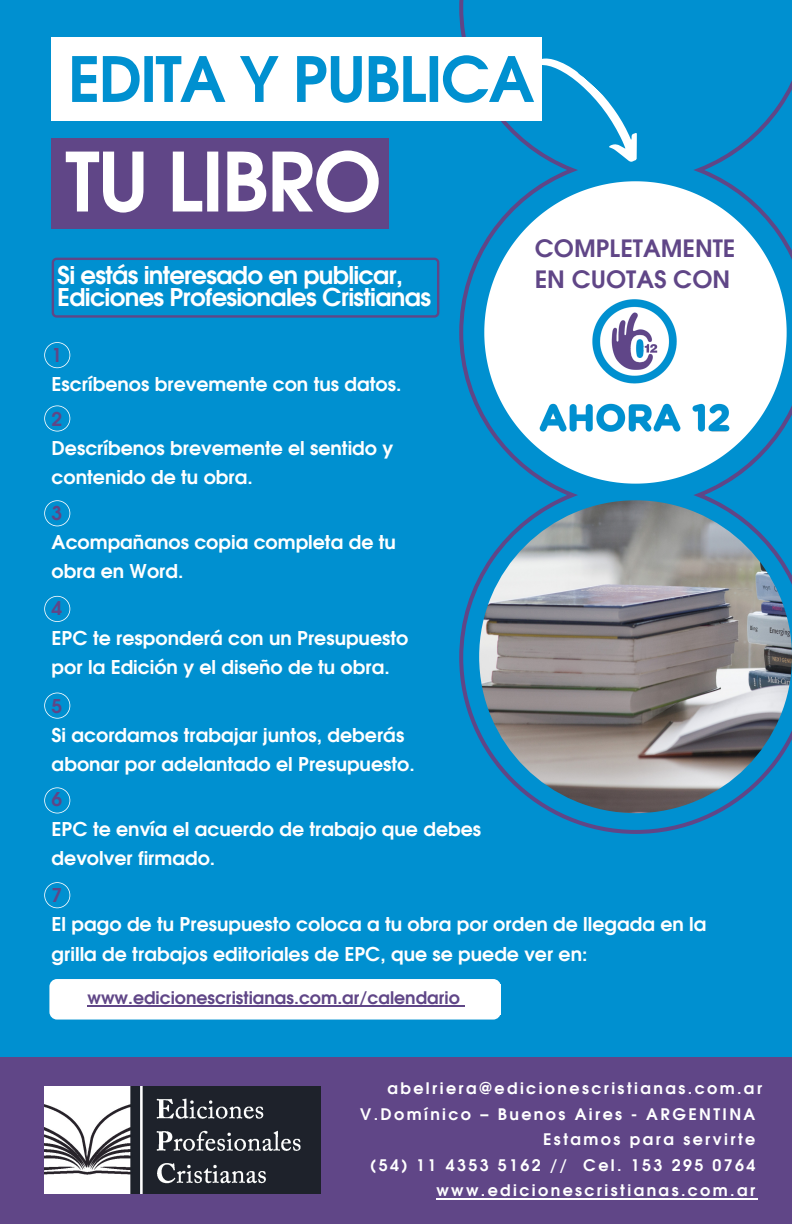
<style>
.page{position:relative;width:792px;height:1224px;background:#0090d0}
.page>*{position:absolute;margin:0;border:0;box-sizing:border-box;transform-origin:0 0}
.t1{font:700 81.1px "Evolventa";letter-spacing:-.03em;color:#fff}
.t2{font:700 62.1px "Evolventa";letter-spacing:-.03em;color:#0090d0}
.t3{font:700 24.5px/22px "Evolventa";letter-spacing:-.03em;color:#fff}
.t4{font:700 23.9px "Evolventa";color:#604687}
.t5{font:700 19px/29.2px "Evolventa";color:#fff}
.t6{font:700 19px "Evolventa";color:#604687}
.t7{font:700 17.4px "Evolventa";color:#604687}
.t8{font:700 16px "Evolventa";letter-spacing:.15em;color:#fff}
</style>
<div class="page">
<svg style="left:459px;top:0;width:333px;height:834px"></svg>
<div style="left:52px;top:139px;width:337px;height:90px;background:#604687"></div>
<div style="left:52px;top:37px;width:490px;height:84px;background:#fff"></div>
<svg style="left:484px;top:181px;width:303px;height:303px;fill:#fff"></svg>
<img style="left:538px;top:296px;width:195px;height:142px">
<svg style="left:527px;top:47px;width:127px;height:120px"></svg>
<img style="left:479px;top:500px;width:313px;height:313px;border-radius:50%">
<div style="left:0;top:1057px;width:792px;height:167px;background:#604687"></div>
<hr style="left:436px;top:1198px;width:322px;height:1px;background:#fff">
<img style="left:44px;top:1086px;width:276px;height:107px">
<svg style="left:44px;top:342px;width:26px;height:26px"></svg>
<svg style="left:44px;top:405px;width:26px;height:27px"></svg>
<svg style="left:44px;top:500px;width:26px;height:26px"></svg>
<svg style="left:44px;top:596px;width:26px;height:26px"></svg>
<svg style="left:44px;top:693px;width:26px;height:26px"></svg>
<svg style="left:44px;top:787px;width:26px;height:26px"></svg>
<svg style="left:44px;top:882px;width:26px;height:26px"></svg>
<svg style="left:52px;top:258px;width:387px;height:60px"></svg>
<div style="left:49px;top:979px;width:452px;height:41px;background:#fff;border-radius:8px"></div>
<hr style="left:87px;top:1005px;width:373px;height:2px;background:#604687">
<p class="t2" style="left:68px;top:52px;width:468px">EDITA Y PUBLICA</p>
<p class="t1" style="left:65px;top:147px;width:318px">TU LIBRO</p>
<p class="t3" style="left:57px;top:266px;width:375px">Si estás interesado en publicar,<br>Ediciones Profesionales Cristianas</p>
<p class="t6" style="left:52px;top:346px;width:12px">1</p>
<p class="t5" style="left:52px;top:370px;width:351px">Escríbenos brevemente con tus datos.</p>
<p class="t4" style="left:535px;top:238px;width:202px">COMPLETAMENTE</p>
<p class="t4" style="left:535px;top:269px;width:197px">EN CUOTAS CON</p>
<p class="t6" style="left:52px;top:411px;width:12px">2</p>
<p class="t5" style="left:52px;top:435px;width:343px">Descríbenos brevemente el sentido y contenido de tu obra.</p>
<p class="t6" style="left:52px;top:505px;width:12px">3</p>
<p class="t5" style="left:52px;top:529px;width:346px">Acompañanos copia completa de tu obra en Word.</p>
<p class="t6" style="left:52px;top:600px;width:12px">4</p>
<p class="t5" style="left:52px;top:624px;width:358px">EPC te responderá con un Presupuesto por la Edición y el diseño de tu obra.</p>
<p class="t6" style="left:52px;top:697px;width:12px">5</p>
<p class="t5" style="left:52px;top:722px;width:365px">Si acordamos trabajar juntos, deberás abonar por adelantado el Presupuesto.</p>
<p class="t6" style="left:52px;top:791px;width:12px">6</p>
<p class="t5" style="left:52px;top:815px;width:431px">EPC te envía el acuerdo de trabajo que debes devolver firmado.</p>
<p class="t6" style="left:52px;top:887px;width:12px">7</p>
<p class="t5" style="left:52px;top:911px;width:656px">El pago de tu Presupuesto coloca a tu obra por orden de llegada en la grilla de trabajos editoriales de EPC, que se puede ver en:</p>
<p class="t7" style="left:87px;top:990px;width:374px">www.edicionescristianas.com.ar/calendario</p>
<p class="t8" style="left:387px;top:1082px;width:376px">abelriera@edicionescristianas.com.ar</p>
<p class="t8" style="left:360px;top:1107px;width:397px">V.Domínico – Buenos Aires - ARGENTINA</p>
<p class="t8" style="left:543px;top:1133px;width:214px">Estamos para servirte</p>
<p class="t8" style="left:371px;top:1158px;width:386px">(54) 11 4353 5162 // Cel. 153 295 0764</p>
<p class="t8" style="left:436px;top:1184px;width:321px">www.edicionescristianas.com.ar</p>
</div>
